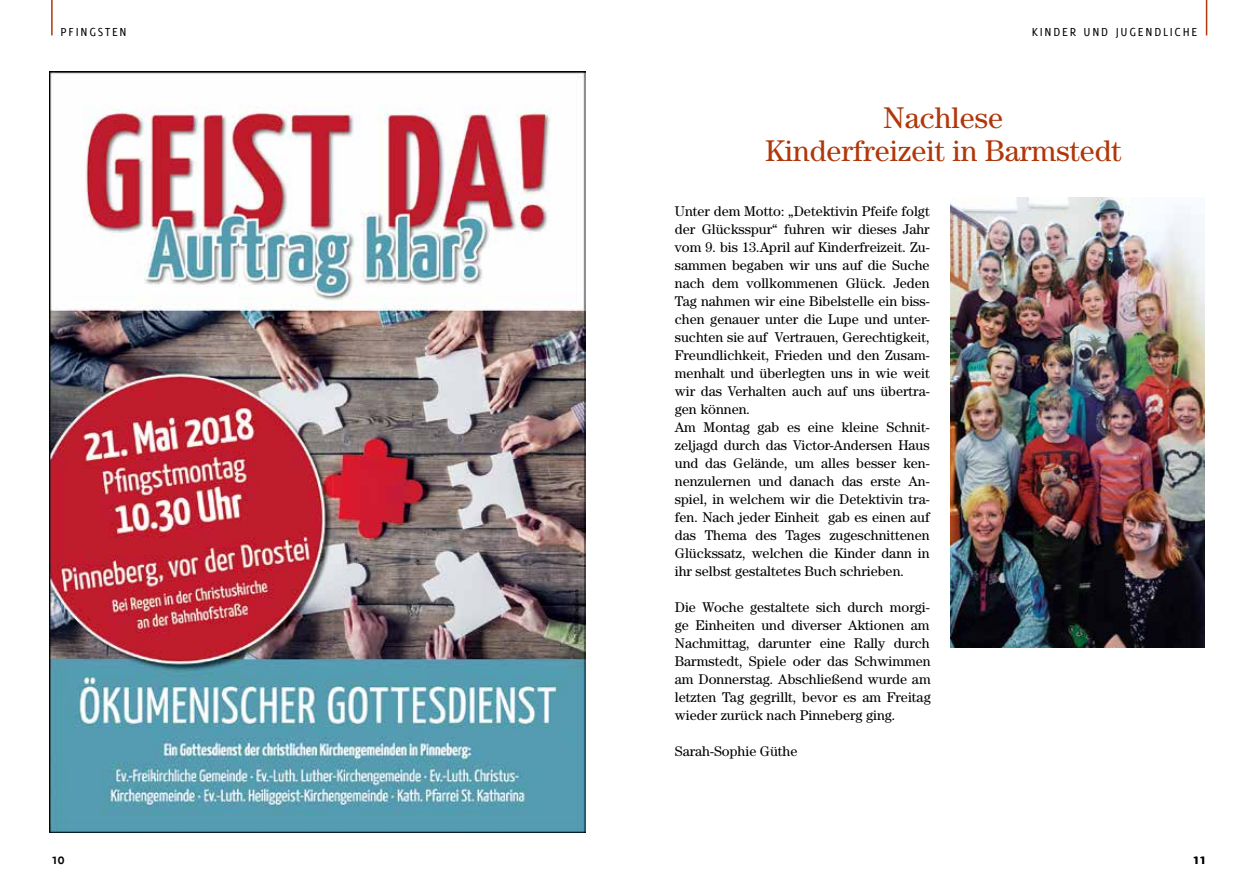
<style>
.page{position:relative;width:1259px;height:893px;background:#fff}
.page>*{position:absolute;margin:0;border:0;box-sizing:border-box;transform-origin:0 0}
.t1{font:30px/33px "Century Std";color:#b0370a;text-align:center}
.t2{font:700 15px "Delicious";color:#000}
.t3{font:14.1px/18px "Century Std";color:#000}
.t4{font:12.75px "Delicious";letter-spacing:.14em;color:#000}
</style>
<div class="page">
<svg style="left:49px;top:35px;width:268px;height:37px"></svg>
<img style="left:49px;top:72px;width:537px;height:760px">
<img style="left:951px;top:198px;width:253px;height:450px">
<hr style="left:51px;top:0;width:2px;height:35px;background:#b0370a">
<hr style="left:1205px;top:0;width:2px;height:35px;background:#b0370a">
<p class="t4" style="left:61px;top:25px;width:68px">PFINGSTEN</p>
<p class="t4" style="left:1031px;top:25px;width:167px">KINDER UND JUGENDLICHE</p>
<h1 class="t1" style="left:765px;top:100px;width:358px">Nachlese<br>Kinderfreizeit in Barmstedt</h1>
<p class="t3" style="left:675px;top:202px;width:256px">Unter dem Motto: „Detektivin Pfeife folgt der Glücksspur“ fuhren wir dieses Jahr vom 9. bis 13.April auf Kinderfreizeit. Zu&shy;sammen begaben wir uns auf die Suche nach dem vollkommenen Glück. Jeden Tag nahmen wir eine Bibelstelle ein biss&shy;chen genauer unter die Lupe und unter&shy;suchten sie auf Vertrauen, Gerechtigkeit, Freundlichkeit, Frieden und den Zusam&shy;menhalt und überlegten uns in wie weit wir das Verhalten auch auf uns übertra&shy;gen können.<br>Am Montag gab es eine kleine Schnit&shy;zeljagd durch das Victor-Andersen Haus und das Gelände, um alles besser ken&shy;nenzulernen und danach das erste An&shy;spiel, in welchem wir die Detektivin tra&shy;fen. Nach jeder Einheit gab es einen auf das Thema des Tages zugeschnittenen Glückssatz, welchen die Kinder dann in ihr selbst gestaltetes Buch schrieben.</p>
<p class="t3" style="left:675px;top:598px;width:257px;text-align:justify">Die Woche gestaltete sich durch morgi&shy;ge Einheiten und diverser Aktionen am Nachmittag, darunter eine Rally durch Barmstedt, Spiele oder das Schwimmen am Donnerstag. Abschließend wurde am letzten Tag gegrillt, bevor es am Freitag wieder zurück nach Pinneberg ging.</p>
<p class="t3" style="left:675px;top:742px;width:124px">Sarah-Sophie Güthe</p>
<p class="t2" style="left:51px;top:851px;width:15px">10</p>
<p class="t2" style="left:1192px;top:851px;width:15px">11</p>
</div>
